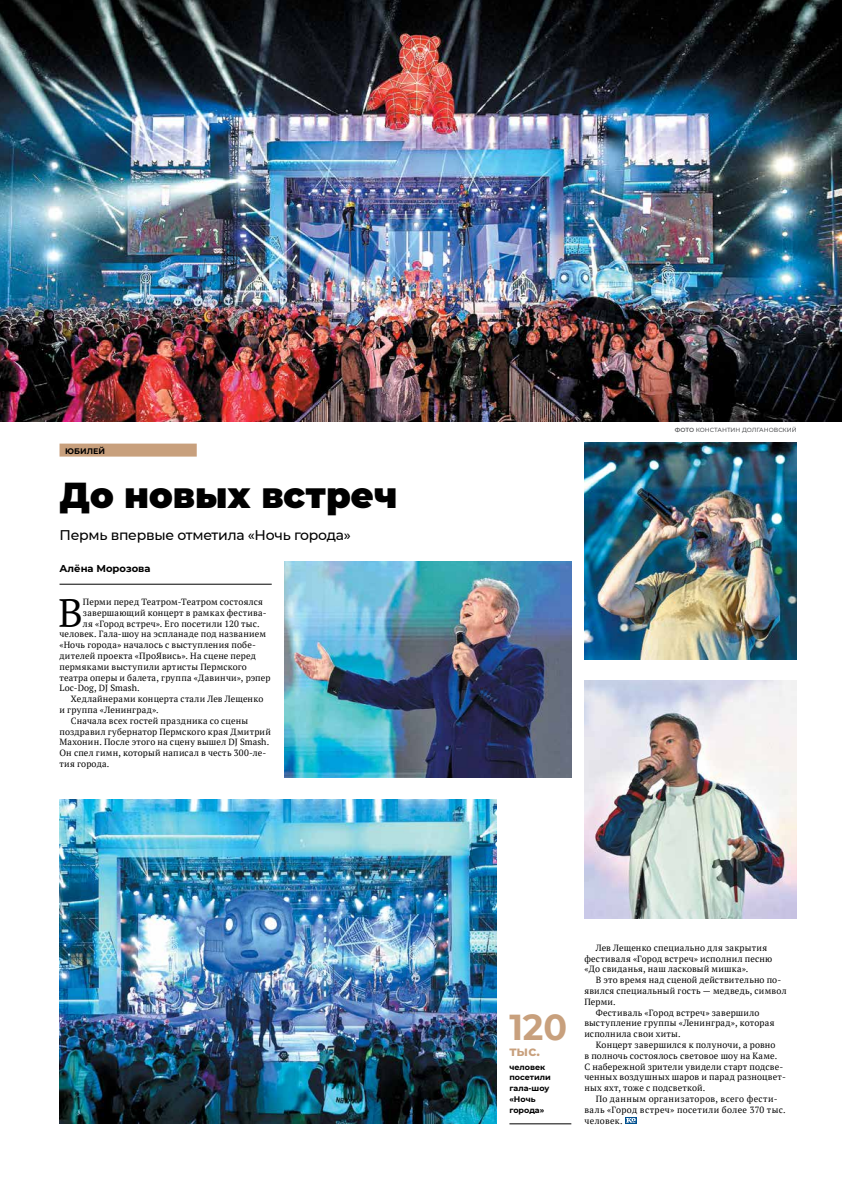
<style>
.page{position:relative;width:842px;height:1191px;background:#fff}
.page>*{position:absolute;margin:0;border:0;box-sizing:border-box;transform-origin:0 0}
.t1{font:39.9px "PT Serif";color:#000}
.t2{font:900 36px "Montserrat";color:#000}
.t3{font:700 36px "Montserrat";color:#c8a07d}
.t4{font:500 14px "Montserrat";letter-spacing:-.02em;color:#000}
.t5{font:700 14px "Montserrat";color:#c8a07d}
.t6{font:700 10px "Montserrat";color:#000}
.t7{font:9px/10.8px "PT Serif";letter-spacing:.025em;color:#000}
.t8{font:9px "PT Serif";letter-spacing:.045em;color:#000}
.t9{font:700 8px/10.8px "Montserrat";color:#000}
.t10{font:500 6px "Montserrat";color:#58595b}
.s1{font-weight:600}
</style>
<div class="page">
<img style="left:284px;top:562px;width:288px;height:216px">
<hr style="left:509px;top:1123px;width:62px;height:1px;background:#000">
<img style="left:0;top:0;width:842px;height:421px">
<div style="left:60px;top:443px;width:137px;height:13px;background:#c8a07d"></div>
<hr style="left:60px;top:584px;width:212px;height:1px;background:#000">
<img style="left:584px;top:680px;width:213px;height:238px">
<img style="left:584px;top:443px;width:213px;height:216px">
<img style="left:60px;top:799px;width:437px;height:324px">
<svg style="left:625px;top:1117px;width:11px;height:6px"></svg>
<svg style="left:626px;top:1118px;width:10px;height:4px"></svg>
<p class="t9" style="left:65px;top:445px;width:41px">ЮБИЛЕЙ</p>
<h2 class="t2" style="left:60px;top:468px;width:339px">До новых встреч</h2>
<h3 class="t4" style="left:60px;top:525px;width:293px">Пермь впервые отметила «Ночь города»</h3>
<p class="t6" style="left:60px;top:561px;width:92px">Алёна Морозова</p>
<h1 class="t1" style="left:58px;top:586px;width:26px">В</h1>
<p class="t7" style="left:83px;top:596px;width:182px">Перми перед Театром-Театром состоялся</p>
<p class="t7" style="left:83px;top:607px;width:185px">завершающий концерт в рамках фестива-</p>
<p class="t7" style="left:83px;top:618px;width:178px">ля «Город встреч». Его посетили 120 тыс.</p>
<p class="t7" style="left:60px;top:629px;width:208px">человек. Гала-шоу на эспланаде под названием</p>
<p class="t7" style="left:60px;top:639px;width:198px">«Ночь города» началось с выступления побе-</p>
<p class="t7" style="left:60px;top:650px;width:198px">дителей проекта «ПроЯвись». На сцене перед</p>
<p class="t7" style="left:60px;top:661px;width:189px">пермяками выступили артисты Пермского</p>
<p class="t7" style="left:60px;top:672px;width:213px">театра оперы и балета, группа «Давинчи», рэпер</p>
<p class="t7" style="left:60px;top:683px;width:82px">Loc-Dog, DJ Smash.</p>
<p class="t7" style="left:71px;top:693px;width:194px">Хедлайнерами концерта стали Лев Лещенко</p>
<p class="t7" style="left:60px;top:704px;width:101px">и группа «Ленинград».</p>
<p class="t7" style="left:71px;top:715px;width:179px">Сначала всех гостей праздника со сцены</p>
<p class="t7" style="left:60px;top:726px;width:213px">поздравил губернатор Пермского края Дмитрий</p>
<p class="t7" style="left:60px;top:737px;width:211px">Махонин. После этого на сцену вышел DJ Smash.</p>
<p class="t7" style="left:60px;top:747px;width:208px">Он спел гимн, который написал в честь 300-ле-</p>
<p class="t7" style="left:60px;top:758px;width:51px">тия города.</p>
<p class="t10" style="left:675px;top:426px;width:123px"><span class="s1">ФОТО</span> КОНСТАНТИН ДОЛГАНОВСКИЙ</p>
<h2 class="t3" style="left:509px;top:1001px;width:59px">120</h2>
<h3 class="t5" style="left:509px;top:1040px;width:32px">тыс.</h3>
<p class="t9" style="left:509px;top:1061px;width:43px">человек посетили гала-шоу «Ночь города»</p>
<p class="t7" style="left:584px;top:942px;width:189px;text-indent:11px">Лев Лещенко специально для закрытия фестиваля «Город встреч» исполнил песню «До свиданья, наш ласковый мишка».</p>
<p class="t7" style="left:596px;top:974px;width:186px">В это время над сценой действительно по-</p>
<p class="t7" style="left:584px;top:985px;width:204px">явился специальный гость — медведь, символ</p>
<p class="t7" style="left:584px;top:996px;width:33px">Перми.</p>
<p class="t7" style="left:596px;top:1007px;width:165px">Фестиваль «Город встреч» завершило</p>
<p class="t7" style="left:584px;top:1017px;width:192px">выступ-ление группы «Ленинград», которая</p>
<p class="t7" style="left:584px;top:1028px;width:98px">исполнила свои хиты.</p>
<p class="t7" style="left:596px;top:1039px;width:181px">Концерт завершился к полуночи, а ровно</p>
<p class="t7" style="left:584px;top:1050px;width:194px">в полночь состоялось световое шоу на Каме.</p>
<p class="t7" style="left:584px;top:1061px;width:200px">С набережной зрители увидели старт подсве-</p>
<p class="t7" style="left:584px;top:1071px;width:203px">ченных воздушных шаров и парад разноцвет-</p>
<p class="t7" style="left:584px;top:1082px;width:122px">ных яхт, тоже с подсветкой.</p>
<p class="t8" style="left:596px;top:1093px;width:183px">По данным организаторов, всего фести-</p>
<p class="t8" style="left:584px;top:1103px;width:203px">валь «Город встреч» посетили более 370 тыс.</p>
<p class="t7" style="left:584px;top:1115px;width:40px">человек.</p>
</div>
